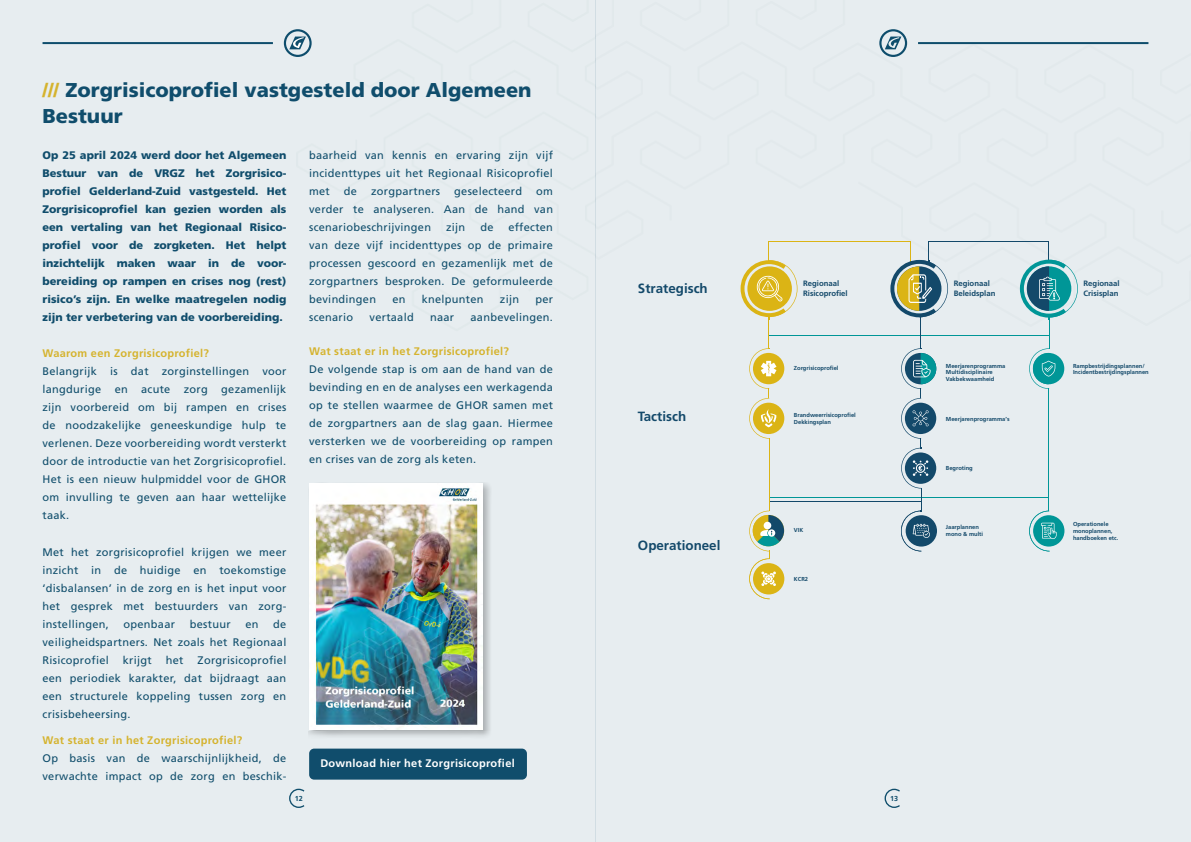
<style>
.page{position:relative;width:1191px;height:842px;background:#fff}
.page>*{position:absolute;margin:0;border:0;box-sizing:border-box;transform-origin:0 0}
.t1{font:900 20px/26px "Frutiger LT Pro";color:#104d6c}
.t2{font:700 13.4px "Frutiger LT Pro";color:#13496a}
.Leestekst{font:11px/18px "Frutiger LT Pro";letter-spacing:.025em;color:#104e6c;text-align:justify}
.Inleiding{font:900 11px/18px "Frutiger LT Pro";color:#104d6c;text-align:justify}
.t3{font:700 11px "Frutiger LT Pro";letter-spacing:.025em;color:#d5b32e}
.Leestekst-2{font:700 11px "Frutiger LT Pro";letter-spacing:.025em;color:#fff}
.t4{font:700 7.7px/9.3px "Frutiger LT Pro";color:#13496a}
.t5{font:700 7.2px "Frutiger LT Pro";color:#104e6c}
.t6{font:700 5.8px/6.9px "Frutiger LT Pro";color:#13496a}
.s1{color:#d5b32e}
</style>
<div class="page">
<div style="left:595px;top:0;width:596px;height:842px;background:#e7edf0"></div>
<div style="left:0;top:0;width:595px;height:842px;background:#e7edf0"></div>
<div style="left:284px;top:29px;width:28px;height:28px;border:2px solid #0e4d6c;border-radius:50%"></div>
<svg style="left:289px;top:37px;width:17px;height:12px"></svg>
<hr style="left:43px;top:42px;width:230px;height:2px;background:#0e4d6c">
<hr style="left:769px;top:335px;width:279px;height:1px;background:#009697">
<hr style="left:769px;top:498px;width:280px;height:1px;background:#009697">
<hr style="left:769px;top:241px;width:141px;height:1px;background:#dbb415">
<hr style="left:929px;top:241px;width:119px;height:1px;background:#13496a">
<hr style="left:768px;top:317px;width:1px;height:32px;background:#dbb415">
<div style="left:1033px;top:353px;width:31px;height:31px;background:#009697;border-radius:50%"></div>
<svg style="left:1029px;top:348px;width:26px;height:41px"></svg>
<hr style="left:1048px;top:389px;width:1px;height:122px;background:#009697">
<div style="left:753px;top:353px;width:31px;height:31px;background:#dbb415;border-radius:50%"></div>
<div style="left:753px;top:403px;width:31px;height:31px;background:#dbb415;border-radius:50%"></div>
<hr style="left:920px;top:317px;width:1px;height:32px;background:#13496a">
<hr style="left:769px;top:501px;width:151px;height:1px;background:#13496a">
<hr style="left:1049px;top:317px;width:1px;height:32px;background:#009697">
<div style="left:1033px;top:515px;width:31px;height:31px;background:#009697;border-radius:50%"></div>
<svg style="left:740px;top:241px;width:57px;height:79px"></svg>
<hr style="left:769px;top:438px;width:1px;height:73px;background:#dbb415">
<svg style="left:749px;top:511px;width:35px;height:88px"></svg>
<svg style="left:1029px;top:511px;width:27px;height:40px"></svg>
<svg style="left:901px;top:348px;width:35px;height:203px"></svg>
<svg style="left:890px;top:241px;width:58px;height:76px"></svg>
<svg style="left:1020px;top:241px;width:58px;height:79px"></svg>
<svg style="left:749px;top:348px;width:27px;height:91px"></svg>
<div style="left:309px;top:749px;width:218px;height:31px;background:#104d6c;border-radius:5px"></div>
<div style="left:308px;top:482px;width:183px;height:256px;background:#000;opacity:.25"></div>
<img style="left:309px;top:483px;width:173px;height:246px">
<svg style="left:289px;top:788px;width:16px;height:20px"></svg>
<svg style="left:884px;top:788px;width:16px;height:20px"></svg>
<h1 class="t1" style="left:43px;top:77px;width:490px"><span class="s1">///</span> Zorgrisicoprofiel vastgesteld door Algemeen<br>Bestuur</h1>
<p class="Inleiding" style="left:43px;top:147px;width:245px">Op 25 april 2024 werd door het Algemeen Bestuur van de VRGZ het Zorgrisico&shy;profiel Gelderland-Zuid vastgesteld. Het Zorgrisicoprofiel kan gezien worden als een vertaling van het Regionaal Risico&shy;profiel voor de zorgketen. Het helpt inzichtelijk maken waar in de voor&shy;bereiding op rampen en crises nog (rest) risico’s zijn. En welke maatregelen nodig zijn ter verbetering van de voorbereiding.</p>
<h3 class="t3" style="left:43px;top:347px;width:168px">Waarom een Zorgrisicoprofiel?</h3>
<p class="Leestekst" style="left:43px;top:363px;width:245px">Belangrijk is dat zorginstellingen voor langdurige en acute zorg gezamenlijk zijn voorbereid om bij rampen en crises de noodzakelijke geneeskundige hulp te verlenen. Deze voorbereiding wordt versterkt door de introductie van het Zorgrisicoprofiel.<br>Het is een nieuw hulpmiddel voor de GHOR om invulling te geven aan haar wettelijke taak.</p>
<p class="Leestekst" style="left:43px;top:543px;width:245px">Met het zorgrisicoprofiel krijgen we meer inzicht in de huidige en toekomstige ‘disbalansen’ in de zorg en is het input voor het gesprek met bestuurders van zorg&shy;instellingen,</p>
<p class="Leestekst" style="left:309px;top:147px;width:245px">baarheid van kennis en ervaring zijn vijf incidenttypes uit het Regionaal Risicoprofiel met</p>
<p class="Leestekst" style="left:344px;top:183px;width:15px">de</p>
<p class="Leestekst" style="left:371px;top:183px;width:71px">zorgpartners</p>
<p class="Leestekst" style="left:454px;top:183px;width:69px">geselecteerd</p>
<p class="Leestekst" style="left:309px;top:183px;width:245px;text-indent:227px">om verder te analyseren. Aan de hand van scenariobeschrijvingen</p>
<p class="Leestekst" style="left:309px;top:219px;width:245px;text-indent:199px">effecten van deze vijf incidenttypes op de primaire processen gescoord en gezamenlijk met de zorgpartners besproken. De geformuleerde bevindingen</p>
<p class="Leestekst" style="left:446px;top:219px;width:21px">zijn</p>
<p class="Leestekst" style="left:480px;top:219px;width:15px">de</p>
<p class="Leestekst" style="left:392px;top:291px;width:15px">en</p>
<p class="Leestekst" style="left:422px;top:291px;width:63px">knelpunten</p>
<p class="Leestekst" style="left:500px;top:291px;width:21px">zijn</p>
<p class="Leestekst" style="left:535px;top:291px;width:19px">per</p>
<p class="Leestekst" style="left:309px;top:309px;width:46px">scenario</p>
<p class="Leestekst" style="left:370px;top:309px;width:46px">vertaald</p>
<p class="Leestekst" style="left:430px;top:309px;width:26px">naar</p>
<p class="Leestekst" style="left:470px;top:309px;width:84px">aanbevelingen.</p>
<h3 class="t3" style="left:309px;top:345px;width:201px">Wat staat er in het Zorgrisicoprofiel?</h3>
<p class="Leestekst" style="left:309px;top:361px;width:245px">De volgende stap is om aan de hand van de bevinding en en de analyses een werkagenda op te stellen waarmee de GHOR samen met de zorgpartners aan de slag gaan. Hiermee versterken we de voorbereiding op rampen en crises van de zorg als keten.</p>
<p class="Leestekst" style="left:43px;top:615px;width:245px;text-indent:231px">de veiligheidspartners. Net zoals het Regionaal Risicoprofiel</p>
<p class="Leestekst" style="left:124px;top:615px;width:53px">openbaar</p>
<p class="Leestekst" style="left:190px;top:615px;width:42px">bestuur</p>
<p class="Leestekst" style="left:245px;top:615px;width:15px">en</p>
<p class="Leestekst" style="left:43px;top:651px;width:245px;text-indent:155px">Zorgrisicoprofiel een periodiek karakter, dat bijdraagt aan een structurele koppeling tussen zorg en crisisbeheersing.</p>
<h3 class="t3" style="left:43px;top:733px;width:201px">Wat staat er in het Zorgrisicoprofiel?</h3>
<p class="Leestekst" style="left:43px;top:749px;width:245px">Op basis van de waarschijnlijkheid, de verwachte impact op de zorg en beschik-</p>
<p class="Leestekst" style="left:123px;top:651px;width:30px">krijgt</p>
<p class="Leestekst" style="left:166px;top:651px;width:19px">het</p>
<p class="Leestekst-2" style="left:320px;top:757px;width:196px">Download hier het Zorgrisicoprofiel</p>
<p class="t2" style="left:638px;top:280px;width:71px">Strategisch</p>
<p class="t2" style="left:638px;top:409px;width:50px">Tactisch</p>
<p class="t2" style="left:638px;top:537px;width:84px">Operationeel</p>
<p class="t4" style="left:803px;top:279px;width:46px">Regionaal<br>Risicoprofiel</p>
<p class="t6" style="left:794px;top:365px;width:46px">Zorgrisicoprofiel</p>
<p class="t6" style="left:794px;top:411px;width:63px">Brandweerrisicoprofiel<br>Dekkingsplan</p>
<p class="t6" style="left:794px;top:526px;width:11px">VIK</p>
<p class="t6" style="left:794px;top:575px;width:16px">KCR2</p>
<p class="t5" style="left:295px;top:794px;width:10px">12</p>
<p class="t5" style="left:890px;top:794px;width:10px">13</p>
<p class="t4" style="left:953px;top:279px;width:43px">Regionaal<br>Beleidsplan</p>
<p class="t6" style="left:946px;top:362px;width:61px">Meerjarenprogramma<br>Multidisciplinaire<br>Vakbekwaamheid</p>
<p class="t6" style="left:946px;top:415px;width:65px">Meerjarenprogramma’s</p>
<p class="t6" style="left:946px;top:464px;width:28px">Begroting</p>
<p class="t4" style="left:1083px;top:279px;width:38px">Regionaal<br>Crisisplan</p>
<p class="t6" style="left:1073px;top:362px;width:77px">Rampbestrijdingsplannen/<br>Incidentbestrijdingsplannen</p>
<p class="t6" style="left:946px;top:523px;width:39px">Jaarplannen mono &amp; multi</p>
<p class="t6" style="left:1073px;top:521px;width:47px">Operationele monoplannen, handboeken etc.</p>
</div>
